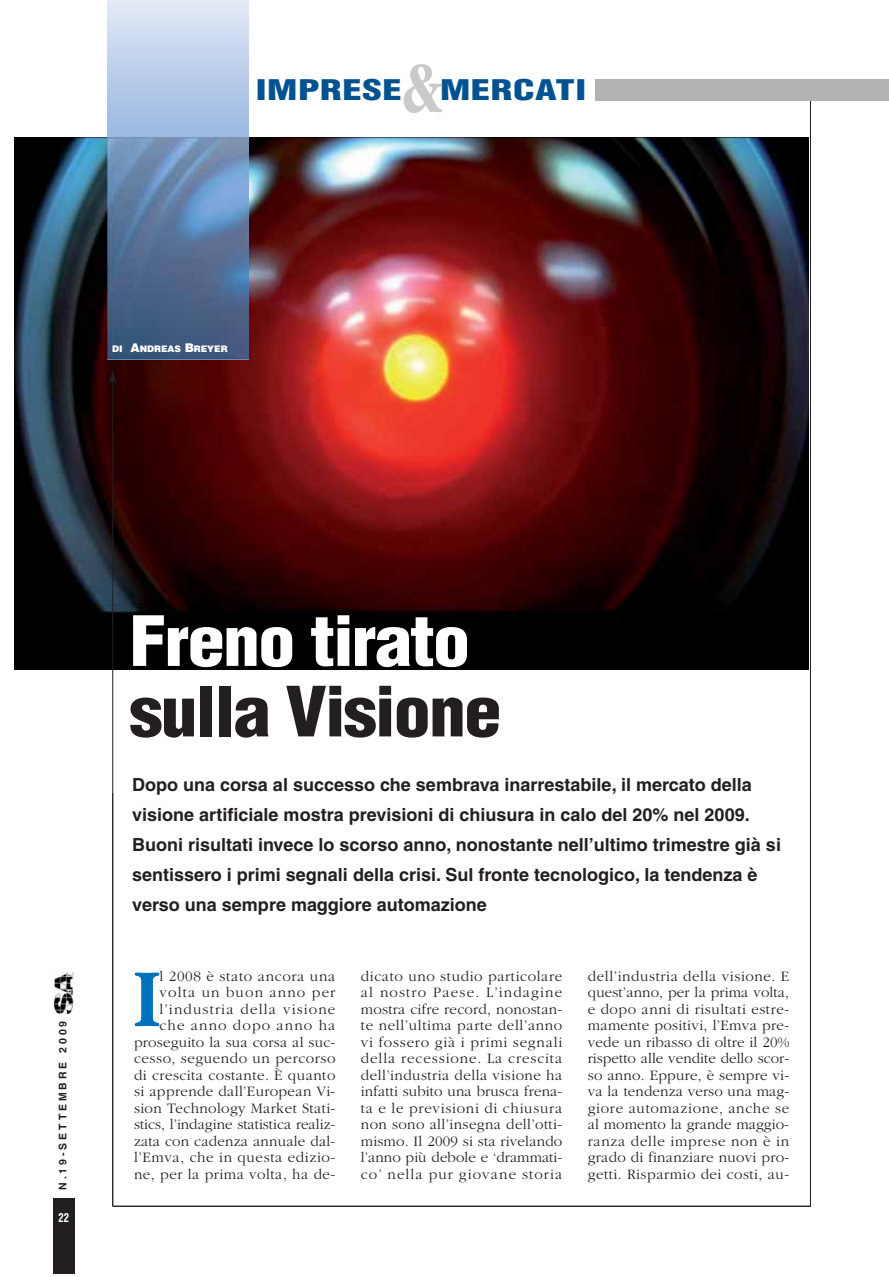
<style>
.page{position:relative;width:889px;height:1277px;background:#fff}
.page>*{position:absolute;margin:0;border:0;box-sizing:border-box;transform-origin:0 0}
.t1{font:700 85.65px "Garamond LT";color:#0071bc;scale:.83 1}
.t2{font:700 75px "Garamond LT";color:#cbcaca;scale:.7 1}
.t3{font:900 condensed 67.5px "Helvetica LT";letter-spacing:-.025em;color:#231f20;scale:1.1 1}
.t4{font:900 condensed 67.5px "Helvetica LT";letter-spacing:-.025em;color:#fff;scale:1.1 1}
.t5{font:900 condensed 27.75px "Helvetica LT";letter-spacing:.015em;color:#005290;scale:1.4 1}
.t6{font:700 18px/30px "Helvetica LT";color:#231f20}
.t7{font:300 15px/16.5px "Garamond LT";letter-spacing:.03em;color:#231f20;text-align:justify}
.t8{font:700 condensed 12px "Helvetica LT";color:#fff;scale:.9 1}
.t9{font:700 10.5px "Helvetica LT";letter-spacing:.28em;color:#231f20}
.t10{font:900 9px "Helvetica LT";letter-spacing:-.01em;color:#fff}
.s1{font-size:12px}
</style>
<div class="page">
<img style="left:15px;top:137px;width:793px;height:533px">
<hr style="left:810px;top:92px;width:1px;height:1114px;background:#231f20">
<hr style="left:112px;top:381px;width:1px;height:825px;background:#231f20">
<svg style="left:109px;top:370px;width:7px;height:14px"></svg>
<div style="left:595px;top:79px;width:293px;height:22px;background:#b3b2b2"></div>
<div style="left:53px;top:1198px;width:21px;height:75px;background:#231f20"></div>
<img style="left:54px;top:973px;width:20px;height:40px">
<hr style="left:113px;top:1206px;width:698px;height:1px;background:#231f20">
<img style="left:108px;top:0;width:140px;height:359px">
<h2 class="t2" style="left:402px;top:48px;width:59px">&amp;</h2>
<h3 class="t5" style="left:256px;top:74px;width:106px">IMPRESE</h3>
<h3 class="t5" style="left:440px;top:74px;width:106px">MERCATI</h3>
<p class="t10" style="left:112px;top:346px;width:117px">DI <span class="s1">A</span>NDREAS <span class="s1">B</span>REYER</p>
<p class="t9" style="left:59px;top:1190px;width:171px;rotate:-90deg">N.19-SETTEMBRE 2009</p>
<p class="t8" style="left:58px;top:1211px;width:13px">22</p>
<h3 class="t4" style="left:129px;top:603px;width:311px">Freno tirato</h3>
<h3 class="t3" style="left:129px;top:674px;width:339px">sulla Visione</h3>
<p class="t6" style="left:132px;top:771px;width:650px">Dopo una corsa al successo che sembrava inarrestabile, il mercato della visione artificiale mostra previsioni di chiusura in calo del 20% nel 2009.<br>Buoni risultati invece lo scorso anno, nonostante nell’ultimo trimestre già si sentissero i primi segnali della crisi. Sul fronte tecnologico, la tendenza è verso una sempre maggiore automazione</p>
<p class="t7" style="left:134px;top:969px;width:203px;text-align:right">l 2008 è stato ancora una volta un buon anno per l’industria della visione che anno dopo anno ha proseguito la sua corsa al suc&shy;cesso, seguendo un percorso di crescita costante. È quanto si apprende dall’European Vi&shy;sion Technology Market Stati&shy;stics, l’indagine statistica realiz&shy;zata con cadenza annuale dal&shy;l’Emva, che in questa edizio&shy;ne, per la prima volta, ha de-</p>
<p class="t7" style="left:361px;top:969px;width:203px">dicato uno studio particolare al nostro Paese. L’indagine mostra cifre record, nonostan&shy;te nell’ultima parte dell’anno vi fossero già i primi segnali della recessione. La crescita dell’industria della visione ha infatti subito una brusca frena&shy;ta e le previsioni di chiusura non sono all’insegna dell’otti&shy;mismo. Il 2009 si sta rivelando l’anno più debole e ‘drammati&shy;co’ nella pur giovane storia</p>
<p class="t7" style="left:587px;top:969px;width:203px">dell’industria della visione. E quest’anno, per la prima volta, e dopo anni di risultati estre&shy;mamente positivi, l’Emva pre&shy;vede un ribasso di oltre il 20% rispetto alle vendite dello scor&shy;so anno. Eppure, è sempre vi&shy;va la tendenza verso una mag&shy;giore automazione, anche se al momento la grande maggio&shy;ranza delle imprese non è in grado di finanziare nuovi pro&shy;getti. Risparmio dei costi, au-</p>
<h1 class="t1" style="left:134px;top:953px;width:32px">I</h1>
</div>
